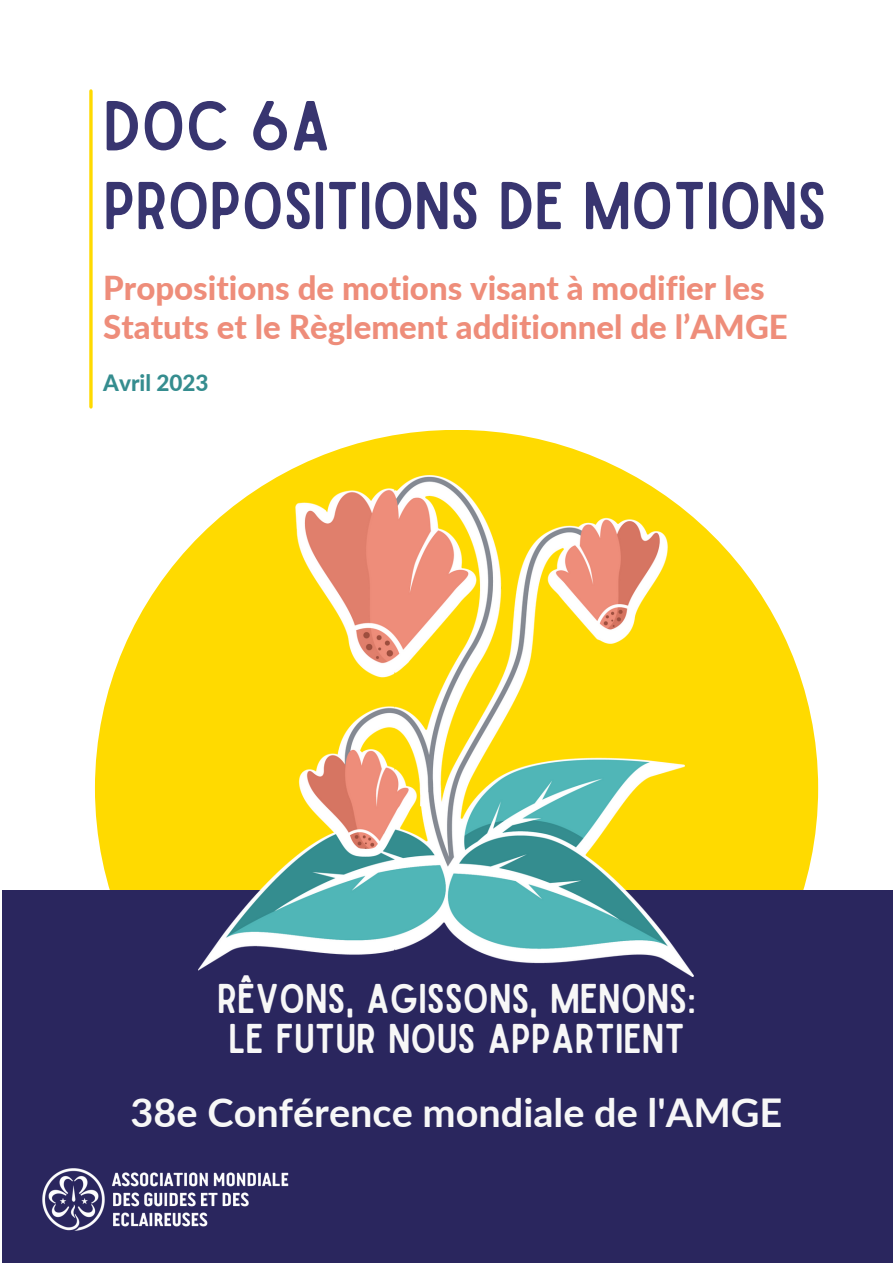
<style>
.page{position:relative;width:893px;height:1264px;background:#fff}
.page>*{position:absolute;margin:0;border:0;box-sizing:border-box;transform-origin:0 0}
.t1{font:67.5px "Sailors";color:#383570}
.t2{font:64.5px "Sailors";letter-spacing:-.005em;color:#383570}
.t3{font:39.75px/40px "Sailors";color:#f7f7f7}
.t4{font:700 39.6px "Lato";color:#f7f7f7}
.t5{font:800 33px/39.3px "Lato";color:#ee8d7a}
.t6{font:800 22.5px "Lato";color:#358d8f}
</style>
<div class="page">
<svg style="left:89px;top:91px;width:4px;height:316px"></svg>
<div style="left:95px;top:430px;width:723px;height:716px;background:#ffda00;border-radius:50%"></div>
<div style="left:2px;top:890px;width:890px;height:372px;background:#2a265e"></div>
<img style="left:198px;top:476px;width:495px;height:500px">
<img style="left:42px;top:1168px;width:247px;height:63px">
<h1 class="t1" style="left:103px;top:101px;width:229px">DOC 6A</h1>
<h2 class="t2" style="left:103px;top:182px;width:724px">PROPOSITIONS DE MOTIONS</h2>
<p class="t5" style="left:103px;top:267px;width:686px">Propositions de motions visant à modifier les<br>Statuts et le Règlement additionnel de l’AMGE</p>
<p class="t6" style="left:103px;top:369px;width:107px">Avril 2023</p>
<p class="t3" style="left:217px;top:980px;width:480px">RÊVONS, AGISSONS, MENONS:<br>LE FUTUR NOUS APPARTIENT</p>
<p class="t4" style="left:131px;top:1088px;width:653px">38e Conférence mondiale de l'AMGE</p>
</div>
